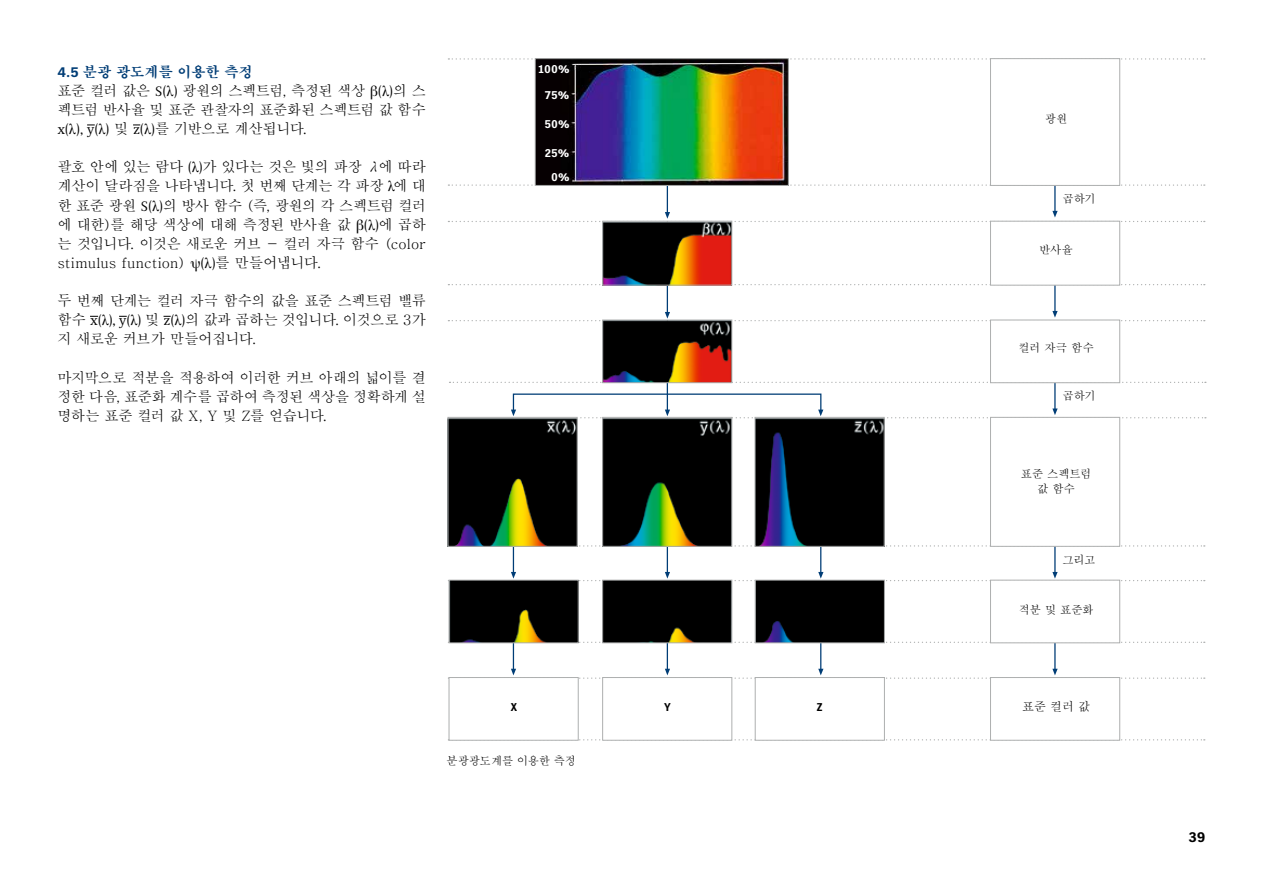
<style>
.page{position:relative;width:1263px;height:893px;background:#fff}
.page>*{position:absolute;margin:0;border:0;box-sizing:border-box;transform-origin:0 0}
.t1{font:500 14.25px/19.2px "Adobe Myungjo Std";letter-spacing:-.035em;color:#000;text-align:justify}
.t2{font:14.25px "H2 mjr E";letter-spacing:-.02em;color:#003d76}
.t3{font:700 14.25px "Heidelberg Gothic Ml";color:#000}
.t4{font:500 12px "Adobe Myungjo Std";color:#000}
.t5{font:500 11.25px/14.9px "Adobe Myungjo Std";letter-spacing:-.015em;color:#000;text-align:center}
.t6{font:700 11.25px/23.7px "Heidelberg Gothic Ml";letter-spacing:.045em;color:#fff;text-align:center}
.t7{font:700 11.25px "Heidelberg Gothic Ml";color:#000}
.s1{font-family:"Heidelberg Gothic Ml";font-weight:700}
.s2{font-family:"Heidelberg Antiqua ML";font-weight:400}
.s3{font-family:"Times";font-weight:400}
</style>
<div class="page">
<svg style="left:579px;top:739px;width:626px;height:1px"></svg>
<svg style="left:448px;top:58px;width:757px;height:2px"></svg>
<svg style="left:448px;top:184px;width:757px;height:38px"></svg>
<svg style="left:448px;top:284px;width:757px;height:37px"></svg>
<svg style="left:449px;top:382px;width:757px;height:36px"></svg>
<svg style="left:448px;top:545px;width:757px;height:36px"></svg>
<svg style="left:448px;top:642px;width:757px;height:37px"></svg>
<img style="left:604px;top:223px;width:126px;height:61px">
<div style="left:602px;top:221px;width:130px;height:65px;border:1px solid #adafaf"></div>
<img style="left:604px;top:322px;width:126px;height:59px">
<div style="left:602px;top:320px;width:130px;height:63px;border:1px solid #adafaf"></div>
<img style="left:604px;top:419px;width:126px;height:126px">
<div style="left:602px;top:417px;width:130px;height:130px;border:1px solid #adafaf"></div>
<img style="left:449px;top:419px;width:127px;height:126px">
<div style="left:447px;top:417px;width:131px;height:130px;border:1px solid #adafaf"></div>
<img style="left:756px;top:419px;width:127px;height:126px">
<div style="left:754px;top:417px;width:131px;height:130px;border:1px solid #adafaf"></div>
<div style="left:604px;top:582px;width:126px;height:59px;background:#000"></div>
<div style="left:602px;top:580px;width:130px;height:63px;border:1px solid #adafaf"></div>
<img style="left:450px;top:582px;width:127px;height:59px">
<div style="left:448px;top:580px;width:131px;height:63px;border:1px solid #adafaf"></div>
<div style="left:757px;top:582px;width:126px;height:59px;background:#000"></div>
<div style="left:755px;top:580px;width:130px;height:63px;border:1px solid #adafaf"></div>
<div style="left:602px;top:677px;width:130px;height:64px;background:#fff;border:1px solid #adafaf"></div>
<div style="left:448px;top:677px;width:131px;height:64px;background:#fff;border:1px solid #adafaf"></div>
<div style="left:755px;top:677px;width:130px;height:64px;background:#fff;border:1px solid #adafaf"></div>
<div style="left:990px;top:58px;width:130px;height:128px;background:#fff;border:1px solid #adafaf"></div>
<div style="left:990px;top:221px;width:130px;height:65px;background:#fff;border:1px solid #adafaf"></div>
<div style="left:990px;top:320px;width:130px;height:63px;background:#fff;border:1px solid #adafaf"></div>
<div style="left:990px;top:417px;width:130px;height:130px;background:#fff;border:1px solid #adafaf"></div>
<div style="left:990px;top:580px;width:130px;height:63px;background:#fff;border:1px solid #adafaf"></div>
<div style="left:990px;top:677px;width:130px;height:64px;background:#fff;border:1px solid #adafaf"></div>
<img style="left:537px;top:60px;width:250px;height:124px">
<div style="left:535px;top:58px;width:254px;height:128px;border:1px solid #adafaf"></div>
<p class="t2" style="left:57px;top:64px;width:197px"><span class="s1">4.5</span> 분광 광도계를 이용한 측정</p>
<p class="t1" style="left:57px;top:81px;width:370px">표준 컬러 값은 <span class="s2">S(</span><span class="s3">λ</span><span class="s2">)</span> 광원의 스펙트럼, 측정된 색상 <span class="s3">β</span><span class="s2">(</span><span class="s3">λ</span><span class="s2">)</span>의 스 펙트럼 반사율 및 표준 관찰자의 표준화된 스펙트럼 값 함수 <span class="s2">x(</span><span class="s3">λ</span><span class="s2">), y(</span><span class="s3">λ</span><span class="s2">)</span> 및 <span class="s2">z(</span><span class="s3">λ</span><span class="s2">)</span>를 기반으로 계산됩니다.</p>
<p class="t1" style="left:57px;top:157px;width:370px">괄호 안에 있는 람다 <span class="s2">(</span><span class="s3">λ</span><span class="s2">)</span>가 있다는 것은 빛의 파장 λ에 따라 계산이 달라짐을 나타냅니다. 첫 번째 단계는 각 파장 <span class="s3">λ</span>에 대 한 표준 광원 <span class="s2">S(</span><span class="s3">λ</span><span class="s2">)</span>의 방사 함수 (즉, 광원의 각 스펙트럼 컬러 에 대한)를 해당 색상에 대해 측정된 반사율 값 <span class="s3">β</span><span class="s2">(</span><span class="s3">λ</span><span class="s2">)</span>에 곱하 는 것입니다. 이것은 새로운 커브 - 컬러 자극 함수 (color stimulus function) <span class="s3">ψ</span><span class="s2">(</span><span class="s3">λ</span><span class="s2">)</span>를 만들어냅니다.</p>
<p class="t1" style="left:57px;top:291px;width:370px">두 번째 단계는 컬러 자극 함수의 값을 표준 스펙트럼 밸류 함수 <span class="s2">x(</span><span class="s3">λ</span><span class="s2">), y(</span><span class="s3">λ</span><span class="s2">)</span> 및 <span class="s2">z(</span><span class="s3">λ</span><span class="s2">)</span>의 값과 곱하는 것입니다. 이것으로 3가 지 새로운 커브가 만들어집니다.</p>
<p class="t1" style="left:57px;top:368px;width:370px">마지막으로 적분을 적용하여 이러한 커브 아래의 넓이를 결 정한 다음, 표준화 계수를 곱하여 측정된 색상을 정확하게 설 명하는 표준 컬러 값 X, Y 및 Z를 얻습니다.</p>
<p class="t6" style="left:538px;top:58px;width:33px">100%</p>
<p class="t6" style="left:545px;top:84px;width:26px">75%</p>
<p class="t6" style="left:545px;top:113px;width:26px">50%</p>
<p class="t6" style="left:545px;top:142px;width:26px">25%<br>0%</p>
<p class="t7" style="left:511px;top:701px;width:8px">X</p>
<p class="t7" style="left:664px;top:701px;width:8px">Y</p>
<p class="t7" style="left:816px;top:701px;width:8px">Z</p>
<p class="t5" style="left:446px;top:754px;width:131px">분광광도계를 이용한 측정</p>
<p class="t5" style="left:1045px;top:111px;width:24px">광원</p>
<p class="t5" style="left:1063px;top:191px;width:35px">곱하기</p>
<p class="t5" style="left:1039px;top:243px;width:36px">반사율</p>
<p class="t5" style="left:1018px;top:340px;width:77px">컬러 자극 함수</p>
<p class="t5" style="left:1063px;top:388px;width:35px">곱하기</p>
<p class="t5" style="left:1021px;top:466px;width:72px">표준 스펙트럼 값 함수</p>
<p class="t5" style="left:1063px;top:552px;width:34px">그리고</p>
<p class="t5" style="left:1019px;top:602px;width:76px">적분 및 표준화</p>
<p class="t4" style="left:1022px;top:700px;width:69px">표준 컬러 값</p>
<p class="t3" style="left:1188px;top:829px;width:19px">39</p>
</div>
